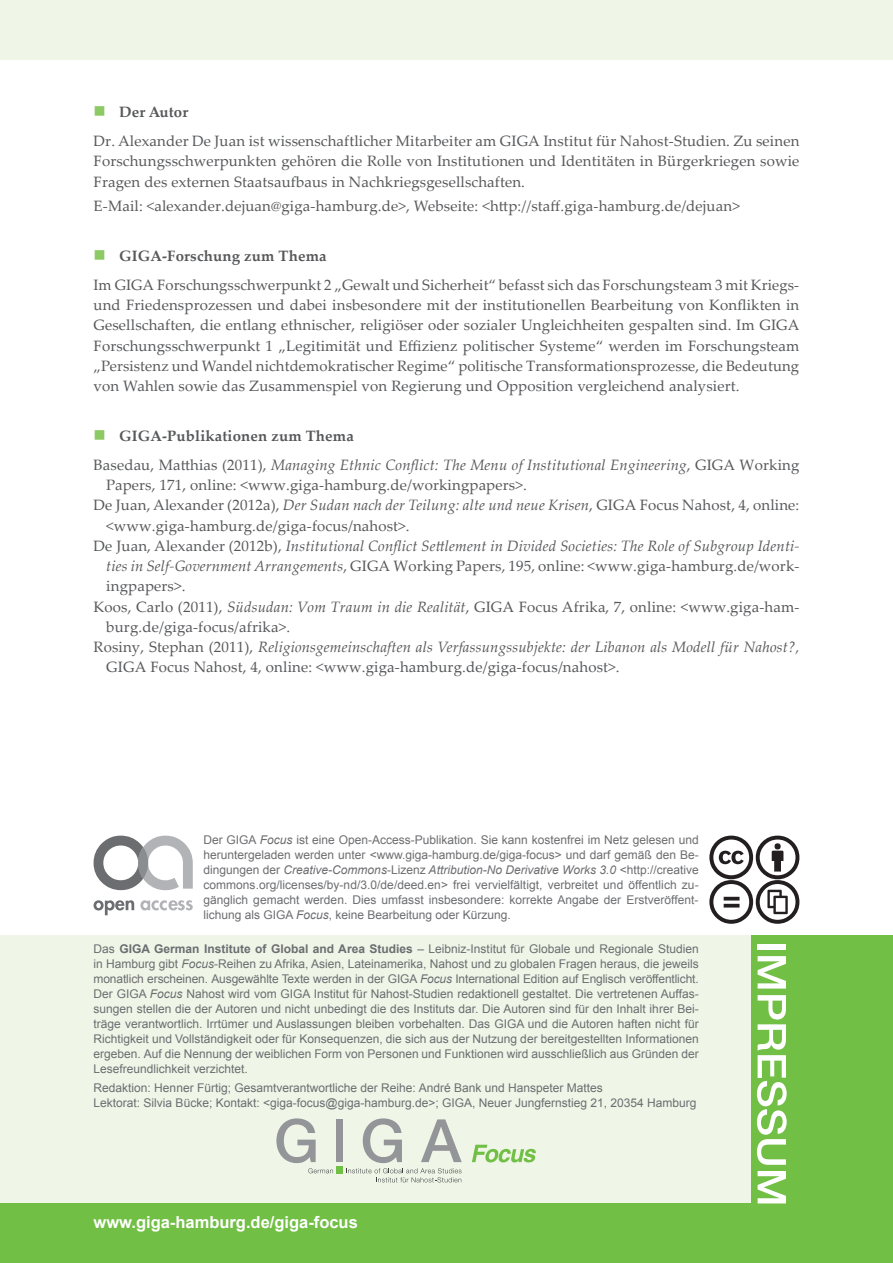
<style>
.page{position:relative;width:893px;height:1263px;background:#fff}
.page>*{position:absolute;margin:0;border:0;box-sizing:border-box;transform-origin:0 0}
.t1{font:700 16.5px "Arial";color:#fff}
.t2{font:15px/20.2px "Palatino Linotype";letter-spacing:.01em;color:#57585a;text-align:justify}
.t3{font:italic 15px/28.8px "Palatino Linotype";letter-spacing:.01em;color:#57585a}
.t4{font:700 15px "Palatino Linotype";letter-spacing:.01em;color:#57585a}
.t5{font:12px/15px "Arial";color:#6c6d70;text-align:justify}
.s1{font-weight:700;font-style:normal}
.s2{font-style:normal}
.s3{font-style:italic}
.s4{font-weight:700}
</style>
<div class="page">
<div style="left:0;top:935px;width:893px;height:328px;background:#eff6e8"></div>
<div style="left:752px;top:935px;width:141px;height:328px;background:#71bf44"></div>
<div style="left:758px;top:944px;width:28px;height:5px;background:#fff"></div>
<svg style="left:758px;top:956px;width:28px;height:32px"></svg>
<svg style="left:757px;top:995px;width:30px;height:170px"></svg>
<svg style="left:758px;top:1171px;width:28px;height:32px"></svg>
<div style="left:0;top:1203px;width:753px;height:60px;background:#71bf44"></div>
<div style="left:0;top:0;width:893px;height:60px;background:#eff6e8"></div>
<div style="left:336px;top:1119px;width:7px;height:43px;background:#939598"></div>
<svg style="left:276px;top:1118px;width:57px;height:55px"></svg>
<svg style="left:346px;top:1118px;width:116px;height:64px"></svg>
<div style="left:336px;top:1166px;width:7px;height:7px;background:#71bf44"></div>
<svg style="left:472px;top:1145px;width:64px;height:17px"></svg>
<svg style="left:94px;top:836px;width:99px;height:54px"></svg>
<svg style="left:94px;top:900px;width:40px;height:15px"></svg>
<svg style="left:140px;top:900px;width:53px;height:10px"></svg>
<svg style="left:709px;top:836px;width:90px;height:88px"></svg>
<p class="t4" style="left:119px;top:102px;width:71px">Der Autor</p>
<p class="t2" style="left:94px;top:130px;width:707px">Dr. Alexander De Juan ist wissenschaftlicher Mitarbeiter am GIGA Institut für Nahost-Studien. Zu seinen Forschungsschwerpunkten gehören die Rolle von Institutionen und Identitäten in Bürgerkriegen sowie Fragen des externen Staatsaufbaus in Nachkriegsgesellschaften.</p>
<p class="t2" style="left:94px;top:195px;width:648px">E-Mail: &lt;alexander.dejuan@giga-hamburg.de&gt;, Webseite: &lt;http://staff.giga-hamburg.de/dejuan&gt;</p>
<p class="t4" style="left:119px;top:245px;width:209px">GIGA-Forschung zum Thema</p>
<p class="t2" style="left:94px;top:274px;width:707px">Im GIGA Forschungsschwerpunkt 2 „Gewalt und Sicherheit“ befasst sich das Forschungsteam 3 mit Kriegs&shy;und Friedensprozessen und dabei insbesondere mit der institutionellen Bearbeitung von Konflikten in Gesellschaften, die entlang ethnischer, religiöser oder sozialer Ungleichheiten gespalten sind. Im GIGA Forschungsschwerpunkt 1 „Legitimität und Effizienz politischer Systeme“ werden im Forschungsteam „Persistenz und Wandel nichtdemokratischer Regime“ politische Transformationsprozesse, die Bedeutung von Wahlen sowie das Zusammenspiel von Regierung und Opposition vergleichend analysiert.</p>
<p class="t3" style="left:94px;top:421px;width:707px;text-indent:26px"><span class="s1">GIGA-Publikationen zum Thema<br></span><span class="s2">Basedau, Matthias (2011),</span> Managing Ethnic Conflict: The Menu of Institutional Engineering<span class="s2">, GIGA Working</span></p>
<p class="t2" style="left:106px;top:474px;width:422px">Papers, 171, online: &lt;www.giga-hamburg.de/workingpapers&gt;.</p>
<p class="t2" style="left:94px;top:495px;width:707px">De Juan, Alexander (2012a), <span class="s3">Der Sudan nach der Teilung: alte und neue Krisen</span>, GIGA Focus Nahost, 4, online:</p>
<p class="t2" style="left:106px;top:515px;width:305px">&lt;www.giga-hamburg.de/giga-focus/nahost&gt;.</p>
<p class="t3" style="left:94px;top:531px;width:707px"><span class="s2">De Juan, Alexander (2012b),</span> Institutional Conflict Settlement in Divided Societies: The Role of Subgroup Identi-</p>
<p class="t2" style="left:106px;top:555px;width:695px"><span class="s3">ties in Self-Government Arrangements</span>, GIGA Working Papers, 195, online: &lt;www.giga-hamburg.de/work-</p>
<p class="t2" style="left:106px;top:576px;width:81px">ingpapers&gt;.</p>
<p class="t2" style="left:94px;top:596px;width:707px">Koos, Carlo (2011), <span class="s3">Südsudan: Vom Traum in die Realität</span>, GIGA Focus Afrika, 7, online: &lt;www.giga-ham-</p>
<p class="t2" style="left:106px;top:616px;width:185px">burg.de/giga-focus/afrika&gt;.</p>
<p class="t3" style="left:94px;top:632px;width:707px"><span class="s2">Rosiny, Stephan (2011),</span> Religionsgemeinschaften als Verfassungssubjekte: der Libanon als Modell für Nahost?,</p>
<p class="t2" style="left:106px;top:657px;width:515px">GIGA Focus Nahost, 4, online: &lt;www.giga-hamburg.de/giga-focus/nahost&gt;.</p>
<p class="t5" style="left:203px;top:833px;width:497px">Der GIGA <span class="s3">Focus</span> ist eine Open-Access-Publikation. Sie kann kostenfrei im Netz gelesen und heruntergeladen werden unter &lt;www.giga-hamburg.de/giga-focus&gt; und darf gemäß den Be&shy;dingungen der <span class="s3">Creative-Commons</span>-Lizenz <span class="s3">Attribution-No Derivative Works 3.0</span> &lt;http://creative commons.org/licenses/by-nd/3.0/de/deed.en&gt; frei vervielfältigt, verbreitet und öffentlich zu&shy;gänglich gemacht werden. Dies umfasst insbesondere: korrekte Angabe der Erstveröffent&shy;lichung als GIGA <span class="s3">Focus</span>, keine Bearbeitung oder Kürzung.</p>
<p class="t5" style="left:94px;top:941px;width:607px">Das <span class="s4">GIGA German Institute of Global and Area Studies</span> – Leibniz-Institut für Globale und Regionale Studien in Hamburg gibt <span class="s3">Focus</span>-Reihen zu Afrika, Asien, Lateinamerika, Nahost und zu globalen Fragen heraus, die jeweils monatlich erscheinen. Ausgewählte Texte werden in der GIGA <span class="s3">Focus</span> International Edition auf Englisch veröffentlicht.<br>Der GIGA <span class="s3">Focus</span> Nahost wird vom GIGA Institut für Nahost-Studien redaktionell gestaltet. Die vertretenen Auffas&shy;sungen stellen die der Autoren und nicht unbedingt die des Instituts dar. Die Autoren sind für den Inhalt ihrer Bei&shy;träge verantwortlich. Irrtümer und Auslassungen bleiben vorbehalten. Das GIGA und die Autoren haften nicht für Richtigkeit und Vollständigkeit oder für Konsequenzen, die sich aus der Nutzung der bereitgestellten Informationen ergeben. Auf die Nennung der weiblichen Form von Personen und Funktionen wird ausschließlich aus Gründen der Lesefreundlichkeit verzichtet.</p>
<p class="t5" style="left:94px;top:1080px;width:605px">Redaktion: Henner Fürtig; Gesamtverantwortliche der Reihe: André Bank und Hanspeter Mattes<br>Lektorat: Silvia Bücke; Kontakt: &lt;giga-focus@giga-hamburg.de&gt;; GIGA, Neuer Jungfernstieg 21, 20354 Hamburg</p>
<h1 class="t1" style="left:94px;top:1211px;width:266px">www.giga-hamburg.de/giga-focus</h1>
</div>
